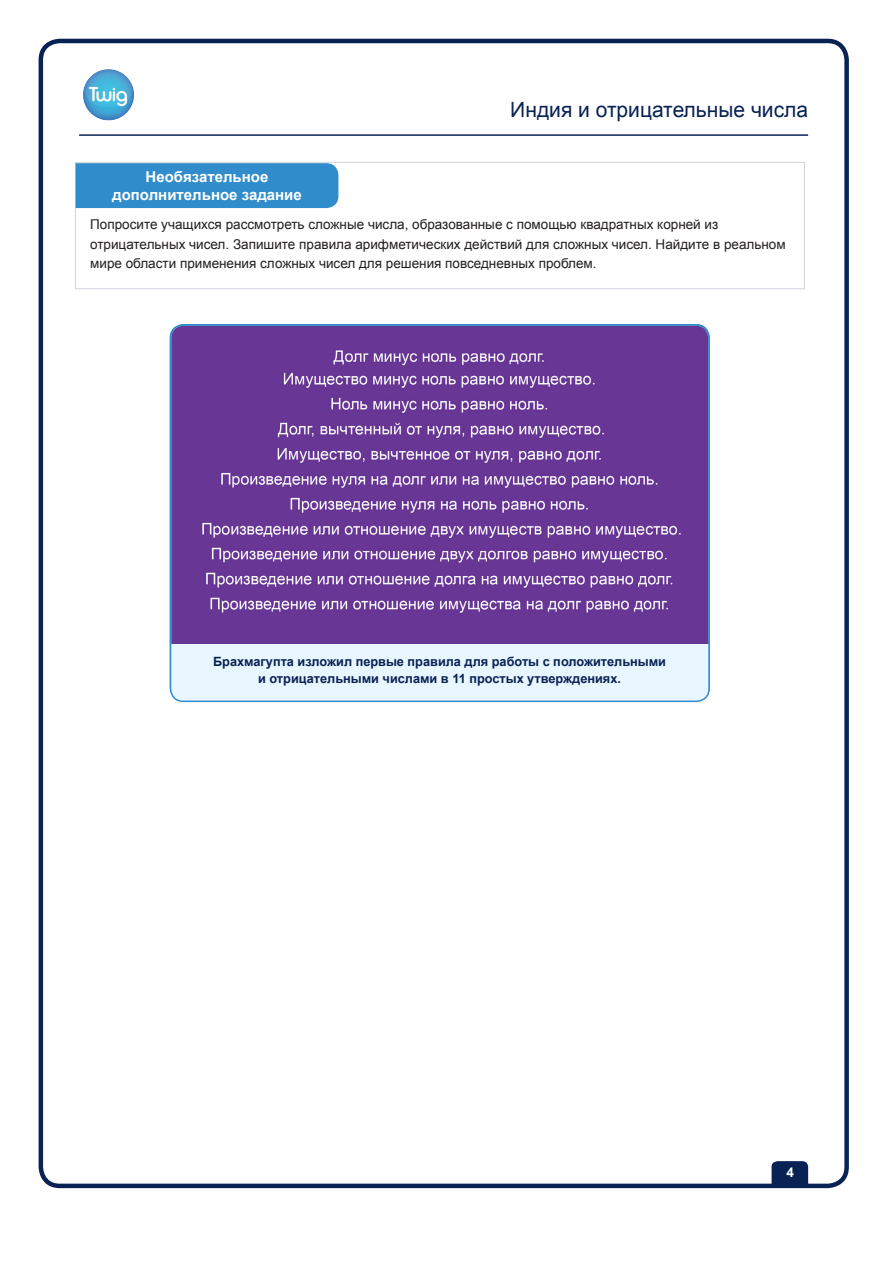
<style>
.page{position:relative;width:893px;height:1263px;background:#fff}
.page>*{position:absolute;margin:0;border:0;box-sizing:border-box;transform-origin:0 0}
.t1{font:21px "Arial";color:#092254}
.Subheads__in_blue_st{font:700 15px "Arial";color:#fff}
.Regular_paragraph{font:13.5px/19.5px "Arial";color:#231f20}
.t2{font:700 13.5px "Arial";color:#fff}
.image_captions{font:700 12.75px "Arial";color:#092254}
</style>
<div class="page">
<div style="left:39px;top:39px;width:810px;height:1149px;border:4px solid #092254;border-radius:19px"></div>
<hr style="left:79px;top:134px;width:729px;height:2px;background:#092254">
<img style="left:83px;top:69px;width:51px;height:52px">
<svg style="left:772px;top:1161px;width:36px;height:25px"></svg>
<img style="left:171px;top:327px;width:536px;height:318px">
<div style="left:171px;top:645px;width:538px;height:56px;background:#e7f6ff"></div>
<div style="left:170px;top:324px;width:540px;height:378px;border:2px solid #308ccb;border-radius:13px"></div>
<div style="left:77px;top:164px;width:261px;height:44px;background:#308ccb"></div>
<p class="Subheads__in_blue_st" style="left:146px;top:167px;width:124px">Необязательное</p>
<p class="Subheads__in_blue_st" style="left:112px;top:185px;width:191px">дополнительное задание</p>
<h1 class="t1" style="left:510px;top:95px;width:299px">Индия и отрицательные числа</h1>
<p class="Regular_paragraph" style="left:90px;top:215px;width:697px">Попросите учащихся рассмотреть сложные числа, образованные с помощью квадратных корней из отрицательных чисел. Запишите правила арифметических действий для сложных чисел. Найдите в реальном мире области применения сложных чисел для решения повседневных проблем.</p>
<p class="image_captions" style="left:213px;top:653px;width:454px">Брахмагупта изложил первые правила для работы с положительными</p>
<p class="image_captions" style="left:258px;top:670px;width:364px">и отрицательными числами в 11 простых утверждениях.</p>
<p class="t2" style="left:786px;top:1163px;width:9px">4</p>
</div>
